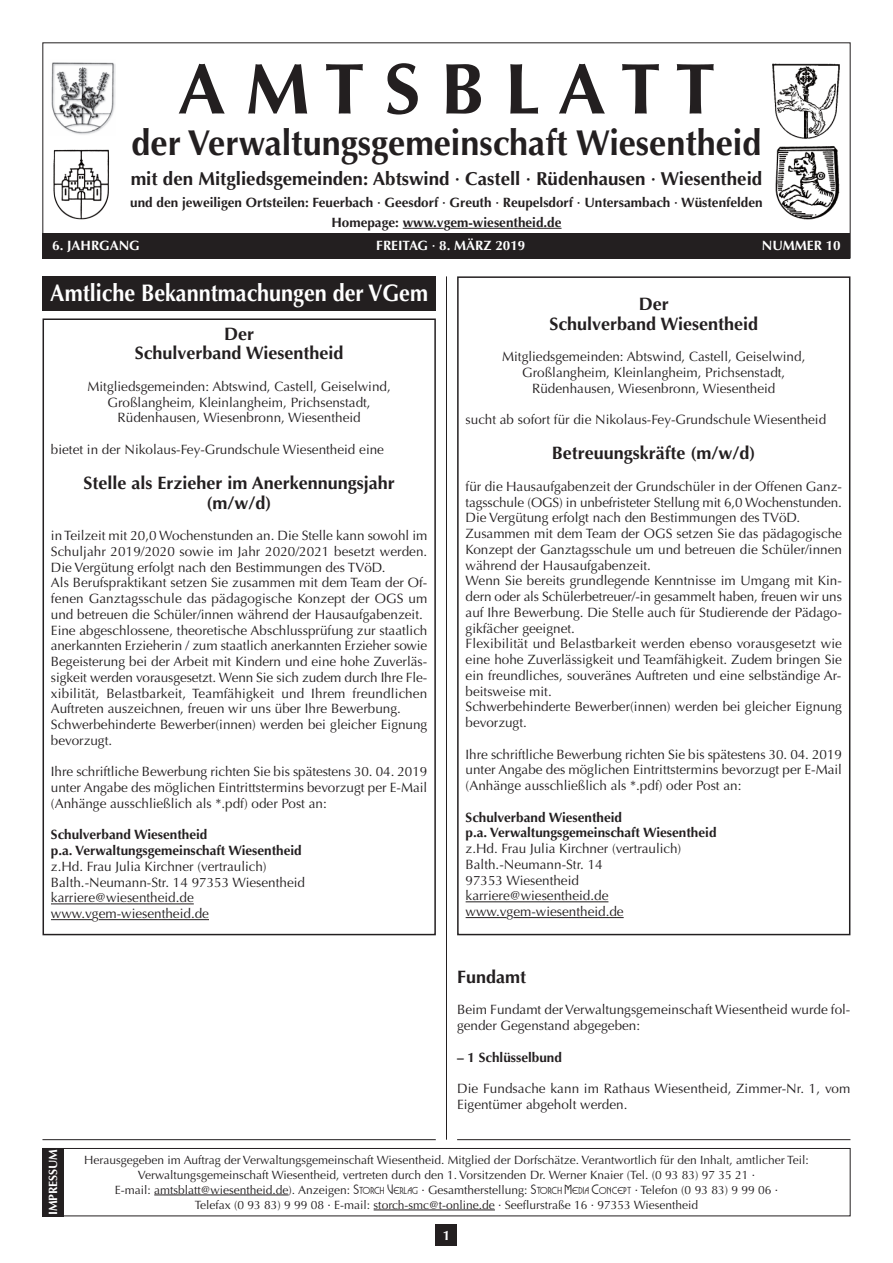
<style>
.page{position:relative;width:893px;height:1263px;background:#fff}
.page>*{position:absolute;margin:0;border:0;box-sizing:border-box;transform-origin:0 0}
.t1{font:700 72px "Optima";color:#231f20}
.t2{font:700 36px "Optima";color:#231f20;scale:.95 1}
.t3{font:700 24px "Optima";color:#fff;scale:.9 1}
.t4{font:700 18.75px "Optima";color:#231f20}
.t5{font:700 18px/19.5px "Optima";color:#231f20;text-align:center}
.t6{font:13.5px/15.8px "Optima";color:#231f20}
.t7{font:700 13.5px/15.8px "Optima";color:#231f20}
.t8{font:700 13.5px "Optima";color:#fff}
.t9{font:12px/15px "Optima";color:#231f20;text-align:center}
.t10{font:700 12px "Optima";letter-spacing:-.005em;color:#fff}
.s1{font-family:"Busorama";font-weight:500}
.s2{font-family:"Busorama";font-weight:500;font-size:9px}
</style>
<div class="page">
<div style="left:436px;top:1225px;width:21px;height:21px;background:#231f20"></div>
<hr style="left:403px;top:228px;width:41px;height:1px;background:#231f20">
<hr style="left:450px;top:228px;width:111px;height:1px;background:#231f20">
<div style="left:43px;top:233px;width:807px;height:26px;background:#231f20"></div>
<hr style="left:51px;top:903px;width:143px;height:1px;background:#231f20">
<hr style="left:51px;top:919px;width:41px;height:1px;background:#231f20">
<hr style="left:99px;top:919px;width:110px;height:1px;background:#231f20">
<hr style="left:446px;top:276px;width:1px;height:864px;background:#231f20">
<div style="left:43px;top:1148px;width:807px;height:68px;border:1px solid #231f20"></div>
<hr style="left:154px;top:1194px;width:135px;height:1px;background:#231f20">
<hr style="left:374px;top:1209px;width:121px;height:1px;background:#231f20">
<div style="left:43px;top:1148px;width:21px;height:68px;background:#231f20"></div>
<div style="left:43px;top:276px;width:393px;height:34px;background:#231f20"></div>
<img style="left:51px;top:62px;width:65px;height:73px">
<img style="left:53px;top:149px;width:56px;height:70px">
<img style="left:775px;top:146px;width:64px;height:74px">
<img style="left:772px;top:64px;width:68px;height:75px">
<hr style="left:466px;top:901px;width:142px;height:1px;background:#231f20">
<hr style="left:466px;top:917px;width:41px;height:1px;background:#231f20">
<hr style="left:513px;top:917px;width:111px;height:1px;background:#231f20">
<hr style="left:42px;top:1139px;width:394px;height:1px;background:#231f20">
<hr style="left:457px;top:1139px;width:393px;height:1px;background:#231f20">
<div style="left:43px;top:318px;width:393px;height:617px;border:2px solid #231f20"></div>
<div style="left:457px;top:276px;width:393px;height:659px;border:2px solid #231f20"></div>
<h1 class="t1" style="left:178px;top:47px;width:539px">A M T S B L A T T</h1>
<h2 class="t2" style="left:132px;top:122px;width:664px">der Verwaltungsgemeinschaft Wiesentheid</h2>
<h3 class="t4" style="left:131px;top:168px;width:633px">mit den Mitgliedsgemeinden: Abtswind · Castell · Rüdenhausen · Wiesentheid</h3>
<p class="t7" style="left:130px;top:193px;width:634px;line-height:19.4px;text-align:center">und den jeweiligen Ortsteilen: Feuerbach · Geesdorf · Greuth · Reupelsdorf · Untersambach · Wüstenfelden<br>Homepage: www.vgem-wiesentheid.de</p>
<p class="t8" style="left:52px;top:238px;width:89px">6. JAHRGANG</p>
<p class="t8" style="left:376px;top:238px;width:151px">FREITAG · 8. MÄRZ 2019</p>
<p class="t8" style="left:762px;top:238px;width:80px">NUMMER 10</p>
<h3 class="t3" style="left:50px;top:279px;width:421px">Amtliche Bekanntmachungen der VGem</h3>
<h3 class="t5" style="left:135px;top:324px;width:210px">Der<br>Schulverband Wiesentheid</h3>
<p class="t6" style="left:88px;top:379px;width:305px;text-align:center">Mitgliedsgemeinden: Abtswind, Castell, Geiselwind,<br>Großlangheim, Kleinlangheim, Prichsenstadt,<br>Rüdenhausen, Wiesenbronn, Wiesentheid</p>
<p class="t6" style="left:51px;top:442px;width:335px">bietet in der Nikolaus-Fey-Grundschule Wiesentheid eine</p>
<h3 class="t5" style="left:83px;top:473px;width:313px">Stelle als Erzieher im Anerkennungsjahr (m/w/d)</h3>
<p class="t6" style="left:51px;top:528px;width:378px">in Teilzeit mit 20,0 Wochenstunden an. Die Stelle kann sowohl im Schuljahr 2019/2020 sowie im Jahr 2020/2021 besetzt werden.<br>Die Vergütung erfolgt nach den Bestimmungen des TVöD.<br>Als Berufspraktikant setzen Sie zusammen mit dem Team der Of&shy;fenen Ganztagsschule das pädagogische Konzept der OGS um und betreuen die Schüler/innen während der Hausaufgabenzeit.<br>Eine abgeschlossene, theoretische Abschlussprüfung zur staatlich anerkannten Erzieherin / zum staatlich anerkannten Erzieher sowie Begeisterung bei der Arbeit mit Kindern und eine hohe Zuverläs&shy;sigkeit werden vorausgesetzt. Wenn Sie sich zudem durch Ihre Fle&shy;xibilität, Belastbarkeit, Teamfähigkeit und Ihrem freundlichen Auftreten auszeichnen, freuen wir uns über Ihre Bewerbung.<br>Schwerbehinderte Bewerber(innen) werden bei gleicher Eignung bevorzugt.</p>
<p class="t6" style="left:51px;top:764px;width:378px;text-align:justify">Ihre schriftliche Bewerbung richten Sie bis spätestens 30. 04. 2019 unter Angabe des möglichen Eintrittstermins bevorzugt per E-Mail (Anhänge ausschließlich als *.pdf) oder Post an:</p>
<p class="t7" style="left:51px;top:827px;width:252px">Schulverband Wiesentheid<br>p.a. Verwaltungsgemeinschaft Wiesentheid</p>
<p class="t6" style="left:51px;top:859px;width:256px">z.Hd. Frau Julia Kirchner (vertraulich)<br>Balth.-Neumann-Str. 14 97353 Wiesentheid karriere@wiesentheid.de www.vgem-wiesentheid.de</p>
<h3 class="t5" style="left:549px;top:294px;width:210px">Der<br>Schulverband Wiesentheid</h3>
<p class="t6" style="left:502px;top:349px;width:305px;text-align:center">Mitgliedsgemeinden: Abtswind, Castell, Geiselwind,<br>Großlangheim, Kleinlangheim, Prichsenstadt,<br>Rüdenhausen, Wiesenbronn, Wiesentheid</p>
<p class="t6" style="left:466px;top:412px;width:362px">sucht ab sofort für die Nikolaus-Fey-Grundschule Wiesentheid</p>
<h3 class="t5" style="left:552px;top:444px;width:205px">Betreuungskräfte (m/w/d)</h3>
<p class="t6" style="left:466px;top:478px;width:378px">für die Hausaufgabenzeit der Grundschüler in der Offenen Ganz&shy;tagsschule (OGS) in unbefristeter Stellung mit 6,0 Wochenstunden.<br>Die Vergütung erfolgt nach den Bestimmungen des TVöD.<br>Zusammen mit dem Team der OGS setzen Sie das pädagogische Konzept der Ganztagsschule um und betreuen die Schüler/innen während der Hausaufgabenzeit.<br>Wenn Sie bereits grundlegende Kenntnisse im Umgang mit Kin&shy;dern oder als Schülerbetreuer/-in gesammelt haben, freuen wir uns auf Ihre Bewerbung. Die Stelle auch für Studierende der Pädago&shy;gikfächer geeignet.<br>Flexibilität und Belastbarkeit werden ebenso vorausgesetzt wie eine hohe Zuverlässigkeit und Teamfähigkeit. Zudem bringen Sie ein freundliches, souveränes Auftreten und eine selbständige Ar&shy;beitsweise mit.<br>Schwerbehinderte Bewerber(innen) werden bei gleicher Eignung bevorzugt.</p>
<p class="t6" style="left:466px;top:746px;width:378px;text-align:justify">Ihre schriftliche Bewerbung richten Sie bis spätestens 30. 04. 2019 unter Angabe des möglichen Eintrittstermins bevorzugt per E-Mail (Anhänge ausschließlich als *.pdf) oder Post an:</p>
<p class="t7" style="left:466px;top:809px;width:252px">Schulverband Wiesentheid<br>p.a. Verwaltungsgemeinschaft Wiesentheid</p>
<p class="t6" style="left:466px;top:841px;width:217px">z.Hd. Frau Julia Kirchner (vertraulich)<br>Balth.-Neumann-Str. 14<br>97353 Wiesentheid karriere@wiesentheid.de www.vgem-wiesentheid.de</p>
<h3 class="t5" style="left:457px;top:967px;width:71px">Fundamt</h3>
<p class="t6" style="left:457px;top:1002px;width:395px">Beim Fundamt der Verwaltungsgemeinschaft Wiesentheid wurde fol&shy;gender Gegenstand abgegeben:</p>
<p class="t7" style="left:457px;top:1049px;width:106px">– 1 Schlüsselbund</p>
<p class="t6" style="left:457px;top:1081px;width:395px">Die Fundsache kann im Rathaus Wiesentheid, Zimmer-Nr. 1, vom<br>Eigentümer abgeholt werden.</p>
<p class="t10" style="left:46px;top:1215px;width:68px;rotate:-90deg">IMPRESSUM</p>
<p class="t9" style="left:84px;top:1152px;width:726px">Herausgegeben im Auftrag der Verwaltungsgemeinschaft Wiesentheid. Mitglied der Dorfschätze. Verantwortlich für den Inhalt, amtlicher Teil:<br>Verwaltungsgemeinschaft Wiesentheid, vertreten durch den 1. Vorsitzenden Dr. Werner Knaier (Tel. (0 93 83) 97 35 21 ·<br>E-mail: amtsblatt@wiesentheid.de). Anzeigen: <span class="s1">S</span><span class="s2">TORCH</span> <span class="s1">V</span><span class="s2">ERLAG</span> · Gesamtherstellung: <span class="s1">S</span><span class="s2">TORCH</span> <span class="s1">M</span><span class="s2">EDIA</span> <span class="s1">C</span><span class="s2">ONCEPT</span> · Telefon (0 93 83) 9 99 06 ·<br>Telefax (0 93 83) 9 99 08 · E-mail: storch-smc@t-online.de · Seeflurstraße 16 · 97353 Wiesentheid</p>
<p class="t8" style="left:443px;top:1227px;width:9px">1</p>
</div>
